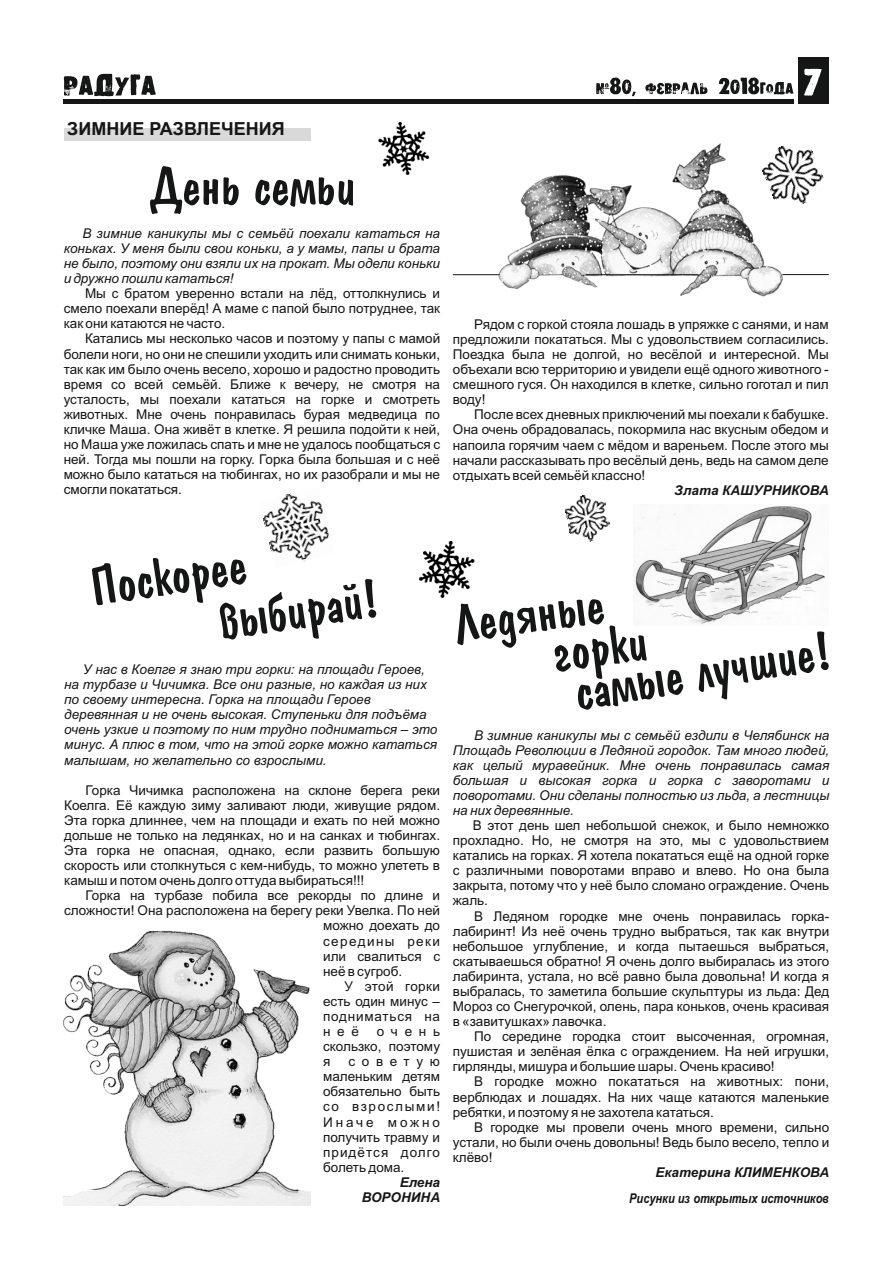
<style>
.page{position:relative;width:893px;height:1263px;background:#fff}
.page>*{position:absolute;margin:0;border:0;box-sizing:border-box;transform-origin:0 0}
.t1{font:700 18px "Arial";color:#151616}
.t2{font:13.5px/15.1px "Arial";color:#151616;text-align:justify}
.t3{font:italic 13.5px/15.1px "Arial";color:#151616;text-align:justify}
.t4{font:italic 700 13.5px/15.1px "Arial";color:#151616;text-align:right}
.t5{font:italic 700 13.5px "Arial Narrow";color:#151616}
.t6{font:13.5px "Arial";letter-spacing:.06em;color:#151616}
.t7{font:13.5px "Arial";letter-spacing:.105em;color:#151616}
.t8{font:13.5px "Arial";letter-spacing:.03em;color:#151616}
</style>
<div class="page">
<hr style="left:63px;top:99px;width:730px;height:4px;background:#151616">
<div style="left:798px;top:57px;width:31px;height:46px;background:#151616"></div>
<svg style="left:804px;top:69px;width:18px;height:27px"></svg>
<svg style="left:64px;top:74px;width:92px;height:22px"></svg>
<svg style="left:596px;top:77px;width:111px;height:19px"></svg>
<svg style="left:719px;top:77px;width:74px;height:17px"></svg>
<div style="left:64px;top:128px;width:246px;height:13px;background:#d9d9da"></div>
<img style="left:499px;top:144px;width:284px;height:152px">
<svg style="left:150px;top:166px;width:203px;height:48px"></svg>
<img style="left:64px;top:930px;width:246px;height:275px">
<hr style="left:586px;top:274px;width:112px;height:1px;background:#151616">
<hr style="left:782px;top:274px;width:47px;height:1px;background:#151616">
<hr style="left:453px;top:274px;width:47px;height:1px;background:#151616">
<img style="left:635px;top:506px;width:190px;height:93px">
<svg style="left:457px;top:599px;width:372px;height:111px"></svg>
<svg style="left:92px;top:558px;width:284px;height:81px"></svg>
<img style="left:565px;top:495px;width:45px;height:47px">
<img style="left:757px;top:144px;width:67px;height:68px">
<img style="left:419px;top:541px;width:56px;height:56px">
<img style="left:378px;top:122px;width:51px;height:52px">
<img style="left:260px;top:493px;width:75px;height:74px">
<h1 class="t1" style="left:67px;top:121px;width:219px">ЗИМНИЕ РАЗВЛЕЧЕНИЯ</h1>
<p class="t3" style="left:64px;top:227px;width:378px;text-indent:19px">В зимние каникулы мы с семьёй поехали кататься на коньках. У меня были свои коньки, а у мамы, папы и брата не было, поэтому они взяли их на прокат. Мы одели коньки и дружно пошли кататься!</p>
<p class="t2" style="left:64px;top:287px;width:378px;text-indent:21px">Мы с братом уверенно встали на лёд, оттолкнулись и смело поехали вперёд! А маме с папой было потруднее, так как они катаются не часто.</p>
<p class="t2" style="left:64px;top:332px;width:378px;text-indent:21px">Катались мы несколько часов и поэтому у папы с мамой болели ноги, но они не спешили уходить или снимать коньки, так как им было очень весело, хорошо и радостно проводить время со всей семьёй. Ближе к вечеру, не смотря на усталость, мы поехали кататься на горке и смотреть животных. Мне очень понравилась бурая медведица по кличке Маша. Она живёт в клетке. Я решила подойти к ней, но Маша уже ложилась спать и мне не удалось пообщаться с ней. Тогда мы пошли на горку. Горка была большая и с неё можно было кататься на тюбингах, но их разобрали и мы не смогли покататься.</p>
<p class="t2" style="left:453px;top:318px;width:377px;text-indent:21px">Рядом с горкой стояла лошадь в упряжке с санями, и нам предложили покататься. Мы с удовольствием согласились.<br>Поездка была не долгой, но весёлой и интересной. Мы объехали всю территорию и увидели ещё одного животного - смешного гуся. Он находился в клетке, сильно гоготал и пил воду!</p>
<p class="t2" style="left:453px;top:408px;width:377px;text-indent:21px">После всех дневных приключений мы поехали к бабушке.<br>Она очень обрадовалась, покормила нас вкусным обедом и напоила горячим чаем с мёдом и вареньем. После этого мы начали рассказывать про весёлый день, ведь на самом деле отдыхать всей семьёй классно!</p>
<p class="t4" style="left:674px;top:484px;width:156px">Злата КАШУРНИКОВА</p>
<p class="t3" style="left:64px;top:663px;width:375px;text-align:left;text-indent:19px">У нас в Коелге я знаю три горки: на площади Героев, на турбазе и Чичимка. Все они разные, но каждая из них по своему интересна. Горка на площади Героев деревянная и не очень высокая. Ступеньки для подъёма очень узкие и поэтому по ним трудно подниматься – это минус. А плюс в том, что на этой горке можно кататься малышам, но желательно со взрослыми.</p>
<p class="t2" style="left:64px;top:784px;width:377px;text-indent:21px">Горка Чичимка расположена на склоне берега реки Коелга. Её каждую зиму заливают люди, живущие рядом.<br>Эта горка длиннее, чем на площади и ехать по ней можно дольше не только на ледянках, но и на санках и тюбингах.<br>Эта горка не опасная, однако, если развить большую скорость или столкнуться с кем-нибудь, то можно улететь в камыш и потом очень долго оттуда выбираться!!!</p>
<p class="t2" style="left:85px;top:889px;width:356px">Горка на турбазе побила все рекорды по длине и</p>
<p class="t2" style="left:64px;top:904px;width:377px">сложности! Она расположена на берегу реки Увелка. По ней</p>
<p class="t2" style="left:323px;top:919px;width:118px">можно доехать до</p>
<p class="t7" style="left:323px;top:936px;width:118px">середины реки</p>
<p class="t2" style="left:323px;top:949px;width:118px">или свалиться с</p>
<p class="t2" style="left:323px;top:964px;width:81px">неё в сугроб.</p>
<p class="t8" style="left:344px;top:981px;width:97px">У этой горки</p>
<p class="t2" style="left:323px;top:995px;width:118px">есть один минус –</p>
<p class="t6" style="left:323px;top:1011px;width:118px">подниматься на</p>
<p class="t2" style="left:323px;top:1025px;width:37px">неё</p>
<p class="t2" style="left:323px;top:1025px;width:118px;text-indent:54px">очень скользко, поэтому я</p>
<p class="t2" style="left:323px;top:1055px;width:118px;text-indent:25px">советую маленьким детям обязательно быть со взрослыми!<br>Иначе можно получить травму и придётся долго болеть дома.</p>
<p class="t4" style="left:362px;top:1176px;width:80px">Елена<br>ВОРОНИНА</p>
<p class="t3" style="left:453px;top:728px;width:378px;text-indent:21px">В зимние каникулы мы с семьёй ездили в Челябинск на Площадь Революции в Ледяной городок. Там много людей, как целый муравейник. Мне очень понравилась самая большая и высокая горка и горка с заворотами и поворотами. Они сделаны полностью из льда, а лестницы на них деревянные.</p>
<p class="t2" style="left:453px;top:819px;width:378px;text-indent:20px">В этот день шел небольшой снежок, и было немножко прохладно. Но, не смотря на это, мы с удовольствием катались на горках. Я хотела покататься ещё на одной горке с различными поворотами вправо и влево. Но она была закрыта, потому что у неё было сломано ограждение. Очень жаль.</p>
<p class="t2" style="left:453px;top:909px;width:378px;text-indent:21px">В Ледяном городке мне очень понравилась горка&shy;лабиринт! Из неё очень трудно выбраться, так как внутри небольшое углубление, и когда пытаешься выбраться, скатываешься обратно! Я очень долго выбиралась из этого лабиринта, устала, но всё равно была довольна! И когда я выбралась, то заметила большие скульптуры из льда: Дед Мороз со Снегурочкой, олень, пара коньков, очень красивая в «завитушках» лавочка.</p>
<p class="t2" style="left:453px;top:1030px;width:378px;text-indent:21px">По середине городка стоит высоченная, огромная, пушистая и зелёная ёлка с ограждением. На ней игрушки, гирлянды, мишура и большие шары. Очень красиво!</p>
<p class="t2" style="left:453px;top:1075px;width:378px;text-indent:21px">В городке можно покататься на животных: пони, верблюдах и лошадях. На них чаще катаются маленькие ребятки, и поэтому я не захотела кататься.</p>
<p class="t2" style="left:453px;top:1121px;width:378px;text-indent:21px">В городке мы провели очень много времени, сильно устали, но были очень довольны! Ведь было весело, тепло и клёво!</p>
<p class="t4" style="left:655px;top:1166px;width:175px">Екатерина КЛИМЕНКОВА</p>
<p class="t5" style="left:629px;top:1193px;width:201px">Рисунки из открытых источников</p>
</div>
